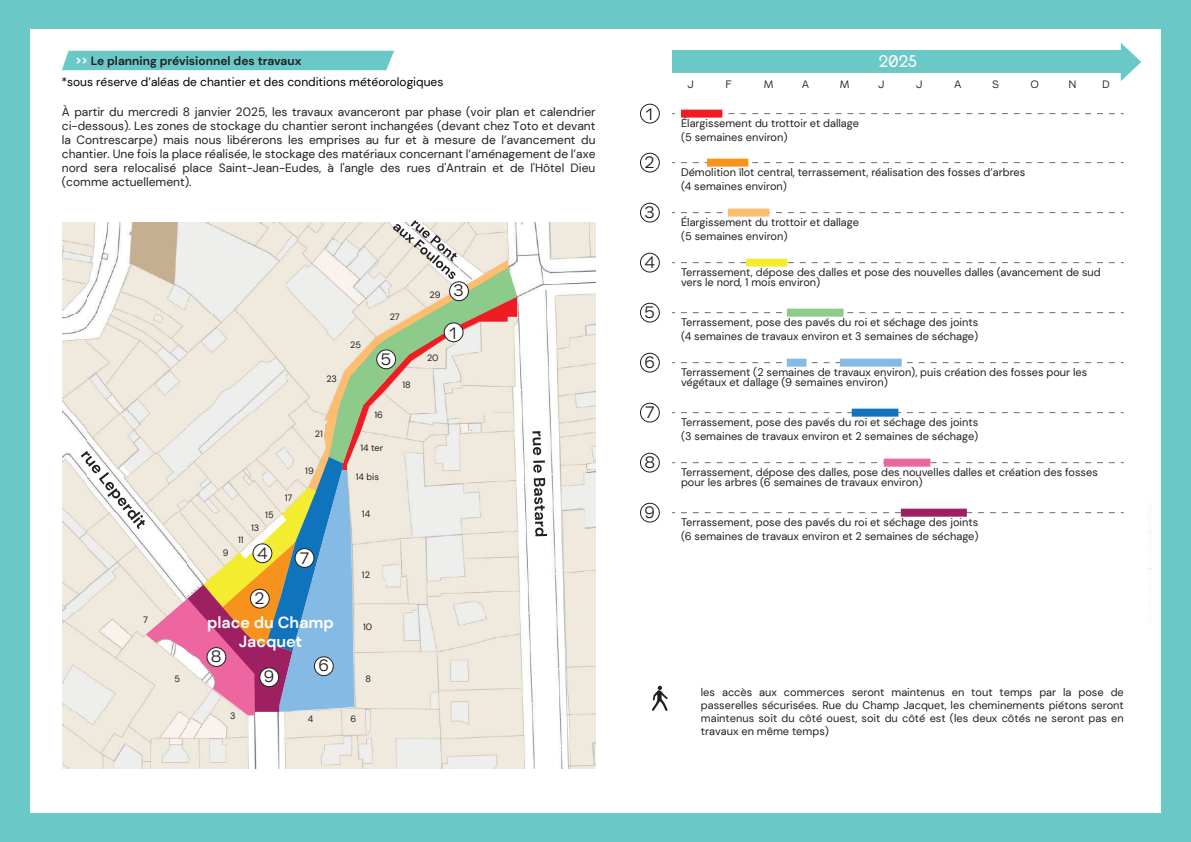
<style>
.page{position:relative;width:1191px;height:842px;background:#fff}
.page>*{position:absolute;margin:0;border:0;box-sizing:border-box;transform-origin:0 0}
.t1{font:19.2px "Arial";color:#000001}
.t2{font:700 16px/19.2px "DM Sans";color:#fff;text-align:center}
.t3{font:16px "TJ Evolette A";color:#fff}
.t4{font:300 15.4px "Condate";color:#231f20}
.t5{font:12px/14px "DM Sans";color:#231f20;text-align:justify}
.t6{font:12px "DM Sans";color:#000001}
.t7{font:700 12px "DM Sans";color:#231f20}
.t8{font:11px/14px "DM Sans";color:#231f20}
.t9{font:300 10px "Condate";color:#231f20}
.t10{font:9.2px "DM Sans";color:#231f20}
.s1{color:#fff}
</style>
<div class="page">
<div style="left:0;top:0;width:1191px;height:28px;background:#6ac8c7"></div>
<div style="left:0;top:814px;width:1191px;height:28px;background:#6ac8c7"></div>
<div style="left:0;top:0;width:30px;height:842px;background:#6ac8c7"></div>
<div style="left:1161px;top:0;width:30px;height:842px;background:#6ac8c7"></div>
<svg style="left:1147px;top:522px;width:5px;height:80px"></svg>
<div style="left:62px;top:51px;width:332px;height:19px;background:#6ac8c7"></div>
<img style="left:62px;top:222px;width:533px;height:546px">
<svg style="left:672px;top:512px;width:442px;height:1px"></svg>
<div style="left:901px;top:509px;width:66px;height:8px;background:#9e1f62"></div>
<svg style="left:81px;top:220px;width:436px;height:495px;background:#dfd9d1"></svg>
<svg style="left:532px;top:431px;width:15px;height:105px"></svg>
<svg style="left:672px;top:412px;width:442px;height:1px"></svg>
<div style="left:672px;top:51px;width:448px;height:22px;background:#6ac8c7"></div>
<svg style="left:1120px;top:43px;width:21px;height:38px"></svg>
<svg style="left:672px;top:113px;width:442px;height:1px"></svg>
<div style="left:681px;top:110px;width:41px;height:8px;background:#ee1d23"></div>
<svg style="left:672px;top:162px;width:442px;height:1px"></svg>
<div style="left:707px;top:159px;width:41px;height:8px;background:#f7931d"></div>
<svg style="left:672px;top:212px;width:442px;height:1px"></svg>
<div style="left:728px;top:209px;width:41px;height:8px;background:#fcbd6e"></div>
<svg style="left:672px;top:262px;width:442px;height:1px"></svg>
<div style="left:746px;top:259px;width:41px;height:8px;background:#f4ed2f"></div>
<svg style="left:672px;top:312px;width:442px;height:1px"></svg>
<div style="left:787px;top:309px;width:56px;height:8px;background:#8ccb89"></div>
<svg style="left:672px;top:362px;width:442px;height:1px"></svg>
<div style="left:787px;top:359px;width:19px;height:8px;background:#85bae4"></div>
<div style="left:840px;top:359px;width:61px;height:8px;background:#85bae4"></div>
<svg style="left:672px;top:462px;width:442px;height:1px"></svg>
<div style="left:883px;top:459px;width:47px;height:8px;background:#ed66a0"></div>
<div style="left:640px;top:104px;width:20px;height:20px;border:1px solid #231f20;border-radius:50%"></div>
<div style="left:640px;top:153px;width:20px;height:20px;border:1px solid #231f20;border-radius:50%"></div>
<div style="left:640px;top:203px;width:20px;height:20px;border:1px solid #231f20;border-radius:50%"></div>
<div style="left:640px;top:253px;width:20px;height:20px;border:1px solid #231f20;border-radius:50%"></div>
<div style="left:640px;top:303px;width:20px;height:20px;border:1px solid #231f20;border-radius:50%"></div>
<div style="left:640px;top:353px;width:20px;height:20px;border:1px solid #231f20;border-radius:50%"></div>
<div style="left:640px;top:403px;width:20px;height:20px;border:1px solid #231f20;border-radius:50%"></div>
<svg style="left:652px;top:686px;width:15px;height:25px"></svg>
<div style="left:640px;top:453px;width:20px;height:20px;border:1px solid #231f20;border-radius:50%"></div>
<div style="left:640px;top:503px;width:20px;height:20px;border:1px solid #231f20;border-radius:50%"></div>
<div style="left:444px;top:323px;width:19px;height:19px;background:#fff;border-radius:50%"></div>
<div style="left:444px;top:322px;width:19px;height:20px;border:1px solid #231f20;border-radius:50%"></div>
<div style="left:250px;top:589px;width:19px;height:19px;background:#fff;border-radius:50%"></div>
<div style="left:250px;top:589px;width:20px;height:19px;border:1px solid #231f20;border-radius:50%"></div>
<div style="left:449px;top:282px;width:19px;height:19px;background:#fff;border-radius:50%"></div>
<div style="left:449px;top:281px;width:20px;height:20px;border:1px solid #231f20;border-radius:50%"></div>
<div style="left:253px;top:544px;width:19px;height:19px;background:#fff;border-radius:50%"></div>
<div style="left:252px;top:543px;width:20px;height:20px;border:1px solid #231f20;border-radius:50%"></div>
<div style="left:377px;top:350px;width:18px;height:19px;background:#fff;border-radius:50%"></div>
<div style="left:376px;top:349px;width:20px;height:20px;border:1px solid #231f20;border-radius:50%"></div>
<div style="left:314px;top:657px;width:19px;height:19px;background:#fff;border-radius:50%"></div>
<div style="left:314px;top:656px;width:20px;height:20px;border:1px solid #231f20;border-radius:50%"></div>
<div style="left:295px;top:549px;width:19px;height:18px;background:#fff;border-radius:50%"></div>
<div style="left:295px;top:548px;width:19px;height:20px;border:1px solid #231f20;border-radius:50%"></div>
<div style="left:207px;top:648px;width:19px;height:18px;background:#fff;border-radius:50%"></div>
<div style="left:206px;top:647px;width:20px;height:20px;border:1px solid #231f20;border-radius:50%"></div>
<div style="left:851px;top:409px;width:47px;height:8px;background:#1074bc"></div>
<p class="t7" style="left:75px;top:53px;width:228px"><span class="s1">&gt;&gt;</span> Le planning prévisionnel des travaux</p>
<p class="t5" style="left:62px;top:105px;width:535px">À partir du mercredi 8 janvier 2025, les travaux avanceront par phase (voir plan et calendrier ci-dessous). Les zones de stockage du chantier seront inchangées (devant chez Toto et devant la Contrescarpe) mais nous libérerons les emprises au fur et à mesure de l’avancement du chantier. Une fois la place réalisée, le stockage des matériaux concernant l’aménagement de l’axe nord sera relocalisé place Saint-Jean-Eudes, à l'angle des rues d'Antrain et de l'Hôtel Dieu (comme actuellement).</p>
<h1 class="t1" style="left:-2px;top:60px;width:213px">rte de Rennes Métropole</h1>
<p class="t6" style="left:61px;top:74px;width:383px">*sous réserve d’aléas de chantier et des conditions météorologiques</p>
<p class="t10" style="left:143px;top:614px;width:6px">7</p>
<p class="t10" style="left:174px;top:673px;width:7px">5</p>
<p class="t10" style="left:326px;top:373px;width:12px">23</p>
<p class="t10" style="left:315px;top:428px;width:10px">21</p>
<p class="t10" style="left:223px;top:547px;width:7px">9</p>
<p class="t10" style="left:238px;top:534px;width:7px">11</p>
<p class="t10" style="left:265px;top:509px;width:10px">15</p>
<p class="t10" style="left:251px;top:522px;width:10px">13</p>
<h3 class="t4" style="left:257px;top:543px;width:12px">4</h3>
<h3 class="t4" style="left:254px;top:588px;width:12px">2</h3>
<p class="t10" style="left:285px;top:492px;width:9px">17</p>
<p class="t10" style="left:305px;top:465px;width:10px">19</p>
<h3 class="t4" style="left:300px;top:548px;width:11px">7</h3>
<h2 class="t2" style="left:207px;top:612px;width:128px">place du Champ<br>Jacquet</h2>
<h3 class="t4" style="left:211px;top:647px;width:12px">8</h3>
<h3 class="t4" style="left:318px;top:656px;width:12px">6</h3>
<h3 class="t4" style="left:264px;top:667px;width:12px">9</h3>
<p class="t10" style="left:230px;top:710px;width:7px">3</p>
<p class="t10" style="left:308px;top:713px;width:7px">4</p>
<p class="t10" style="left:350px;top:339px;width:12px">25</p>
<p class="t10" style="left:390px;top:311px;width:11px">27</p>
<h3 class="t4" style="left:381px;top:349px;width:12px">5</h3>
<p class="t10" style="left:402px;top:379px;width:10px">18</p>
<p class="t10" style="left:374px;top:409px;width:10px">16</p>
<p class="t10" style="left:360px;top:442px;width:24px">14 ter</p>
<p class="t10" style="left:356px;top:471px;width:25px">14 bis</p>
<p class="t10" style="left:362px;top:508px;width:10px">14</p>
<p class="t10" style="left:362px;top:569px;width:10px">12</p>
<p class="t10" style="left:363px;top:621px;width:11px">10</p>
<p class="t10" style="left:365px;top:673px;width:7px">8</p>
<p class="t10" style="left:350px;top:713px;width:7px">6</p>
<p class="t10" style="left:429px;top:289px;width:12px">29</p>
<h3 class="t4" style="left:453px;top:281px;width:12px">3</h3>
<p class="t10" style="left:427px;top:352px;width:13px">20</p>
<h3 class="t4" style="left:449px;top:323px;width:9px">1</h3>
<h3 class="t4" style="left:645px;top:104px;width:9px">1</h3>
<h3 class="t4" style="left:644px;top:152px;width:12px">2</h3>
<h3 class="t4" style="left:644px;top:202px;width:12px">3</h3>
<h3 class="t4" style="left:644px;top:252px;width:12px">4</h3>
<h3 class="t4" style="left:644px;top:302px;width:12px">5</h3>
<h3 class="t4" style="left:644px;top:352px;width:12px">6</h3>
<h3 class="t4" style="left:645px;top:403px;width:11px">7</h3>
<h3 class="t4" style="left:644px;top:452px;width:12px">8</h3>
<h3 class="t4" style="left:644px;top:502px;width:12px">9</h3>
<h2 class="t3" style="left:879px;top:52px;width:40px">2025</h2>
<p class="t9" style="left:687px;top:78px;width:8px">J</p>
<p class="t9" style="left:725px;top:78px;width:8px">F</p>
<p class="t9" style="left:763px;top:78px;width:11px">M</p>
<p class="t9" style="left:802px;top:78px;width:9px">A</p>
<p class="t9" style="left:840px;top:78px;width:11px">M</p>
<p class="t9" style="left:878px;top:78px;width:8px">J</p>
<p class="t9" style="left:916px;top:78px;width:8px">J</p>
<p class="t9" style="left:954px;top:78px;width:9px">A</p>
<p class="t9" style="left:992px;top:78px;width:8px">S</p>
<p class="t9" style="left:1030px;top:78px;width:10px">O</p>
<p class="t9" style="left:1068px;top:78px;width:10px">N</p>
<p class="t9" style="left:1102px;top:78px;width:9px">D</p>
<p class="t8" style="left:681px;top:116px;width:179px">Élargissement du trottoir et dallage (5 semaines environ)</p>
<p class="t8" style="left:681px;top:165px;width:346px">Démolition îlot central, terrassement, réalisation des fosses d’arbres (4 semaines environ)</p>
<p class="t8" style="left:681px;top:215px;width:179px">Élargissement du trottoir et dallage (5 semaines environ)</p>
<p class="t8" style="left:681px;top:267px;width:421px;line-height:10px">Terrassement, dépose des dalles et pose des nouvelles dalles (avancement de sud vers le nord, 1 mois environ)</p>
<p class="t8" style="left:681px;top:315px;width:299px">Terrassement, pose des pavés du roi et séchage des joints (4 semaines de travaux environ et 3 semaines de séchage)</p>
<p class="t8" style="left:681px;top:367px;width:408px;line-height:10px">Terrassement (2 semaines de travaux environ), puis création des fosses pour les végétaux et dallage (9 semaines environ)</p>
<p class="t8" style="left:681px;top:415px;width:299px">Terrassement, pose des pavés du roi et séchage des joints (3 semaines de travaux environ et 2 semaines de séchage)</p>
<p class="t8" style="left:681px;top:467px;width:418px;line-height:10px">Terrassement, dépose des dalles, pose des nouvelles dalles et création des fosses pour les arbres (6 semaines de travaux environ)</p>
<p class="t8" style="left:681px;top:515px;width:299px">Terrassement, pose des pavés du roi et séchage des joints (6 semaines de travaux environ et 2 semaines de séchage)</p>
<p class="t8" style="left:701px;top:685px;width:424px;line-height:13.2px;text-align:justify">les accès aux commerces seront maintenus en tout temps par la pose de passerelles sécurisées. Rue du Champ Jacquet, les cheminements piétons seront maintenus soit du côté ouest, soit du côté est (les deux côtés ne seront pas en travaux en même temps)</p>
</div>
